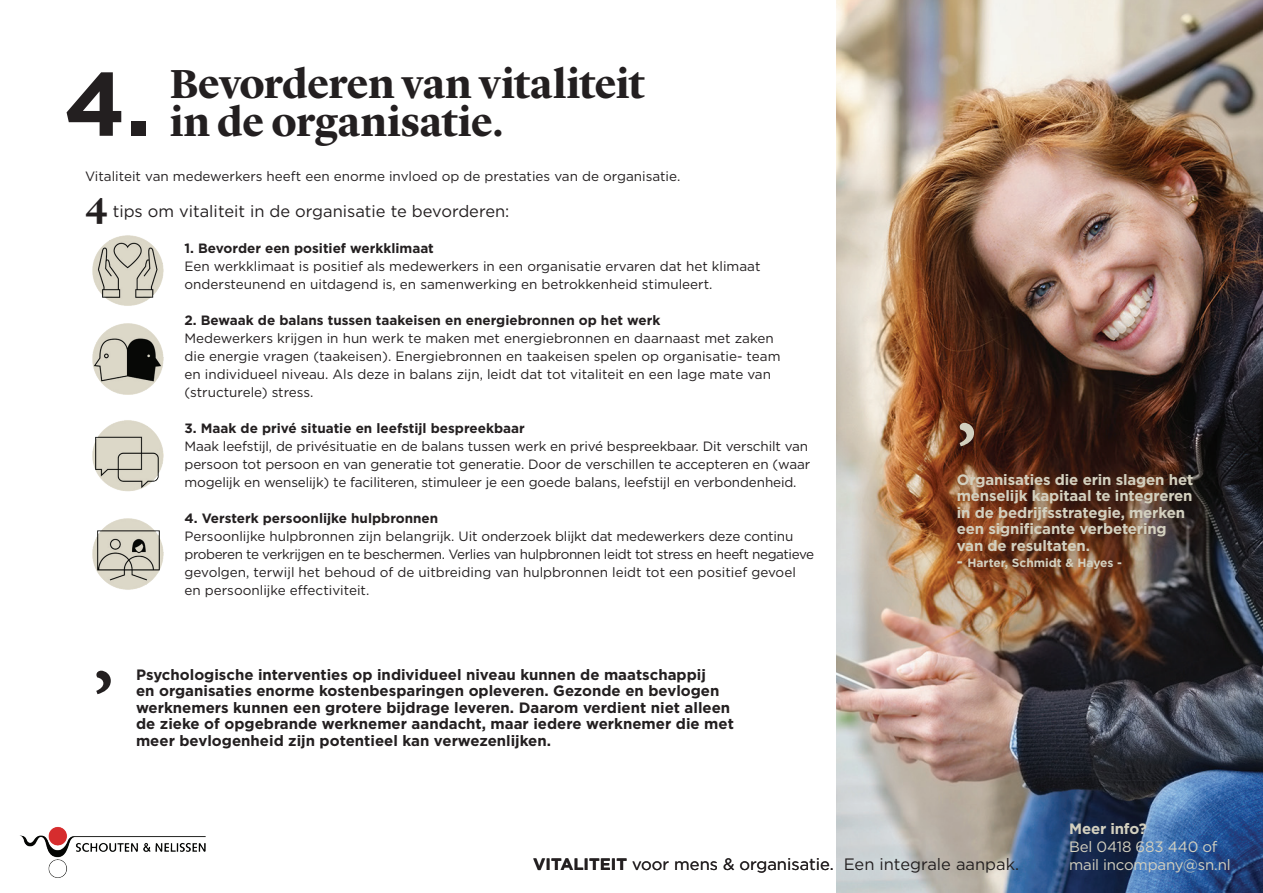
<style>
.page{position:relative;width:1263px;height:893px;background:#fff}
.page>*{position:absolute;margin:0;border:0;box-sizing:border-box;transform-origin:0 0}
.t1{font:78px "Minion Pro Bold Capt";color:#231f20}
.t2{font:78px "Minion Pro Bold Capt";color:#d3d0bf}
.t3{font:700 42px "Lyon Display";letter-spacing:-.01em;color:#231f20}
.t4{font:16.5px "Gotham";color:#231f20}
.t5{font:700 15px/16.5px "Gotham";color:#231f20}
.t6{font:700 15px/16.5px "Gotham";letter-spacing:-.01em;color:#d3d0bf}
.t7{font:15px/17.7px "Gotham";letter-spacing:-.01em;color:#d3d0bf}
.t8{font:13.5px/18px "Gotham";color:#231f20}
.t9{font:700 13.5px "Gotham";color:#231f20}
.t10{font:700 12px "Gotham";color:#d3d0bf}
.s1{font-family:"Gotham";font-size:90px}
.s2{font-family:"Lyon Display";font-weight:700;font-size:36px}
.s3{font-size:15px}
.s4{font-weight:700}
</style>
<div class="page">
<img style="left:837px;top:1px;width:425px;height:892px">
<img style="left:20px;top:827px;width:186px;height:51px">
<img style="left:92px;top:323px;width:72px;height:72px">
<img style="left:92px;top:235px;width:72px;height:71px">
<img style="left:92px;top:518px;width:72px;height:72px">
<img style="left:92px;top:420px;width:72px;height:72px">
<h2 class="t3" style="left:170px;top:53px;width:476px">Bevorderen van vitaliteit</h2>
<h2 class="t3" style="left:64px;top:90px;width:441px"><span class="s1">4.</span> in de organisatie.</h2>
<p class="t8" style="left:85px;top:167px;width:597px">Vitaliteit van medewerkers heeft een enorme invloed op de prestaties van de organisatie.</p>
<p class="t4" style="left:85px;top:200px;width:426px"><span class="s2">4</span> tips om vitaliteit in de organisatie te bevorderen:</p>
<p class="t9" style="left:185px;top:239px;width:251px">1. Bevorder een positief werkklimaat</p>
<p class="t8" style="left:185px;top:257px;width:577px">Een werkklimaat is positief als medewerkers in een organisatie ervaren dat het klimaat ondersteunend en uitdagend is, en samenwerking en betrokkenheid stimuleert.</p>
<p class="t9" style="left:185px;top:311px;width:477px">2. Bewaak de balans tussen taakeisen en energiebronnen op het werk</p>
<p class="t8" style="left:185px;top:329px;width:597px">Medewerkers krijgen in hun werk te maken met energiebronnen en daarnaast met zaken die energie vragen (taakeisen). Energiebronnen en taakeisen spelen op organisatie- team en individueel niveau. Als deze in balans zijn, leidt dat tot vitaliteit en een lage mate van (structurele) stress.</p>
<p class="t9" style="left:185px;top:419px;width:342px">3. Maak de privé situatie en leefstijl bespreekbaar</p>
<p class="t8" style="left:185px;top:437px;width:627px">Maak leefstijl, de privésituatie en de balans tussen werk en privé bespreekbaar. Dit verschilt van persoon tot persoon en van generatie tot generatie. Door de verschillen te accepteren en (waar mogelijk en wenselijk) te faciliteren, stimuleer je een goede balans, leefstijl en verbondenheid.</p>
<p class="t9" style="left:185px;top:509px;width:255px">4. Versterk persoonlijke hulpbronnen</p>
<p class="t8" style="left:185px;top:527px;width:631px">Persoonlijke hulpbronnen zijn belangrijk. Uit onderzoek blijkt dat medewerkers deze continu proberen te verkrijgen en te beschermen. Verlies van hulpbronnen leidt tot stress en heeft negatieve gevolgen, terwijl het behoud of de uitbreiding van hulpbronnen leidt tot een positief gevoel en persoonlijke effectiviteit.</p>
<h1 class="t1" style="left:94px;top:645px;width:21px">’</h1>
<p class="t5" style="left:136px;top:666px;width:599px">Psychologische interventies op individueel niveau kunnen de maatschappij<br>en organisaties enorme kostenbesparingen opleveren. Gezonde en bevlogen werknemers kunnen een grotere bijdrage leveren. Daarom verdient niet alleen de zieke of opgebrande werknemer aandacht, maar iedere werknemer die met meer bevlogenheid zijn potentieel kan verwezenlijken.</p>
<h1 class="t2" style="left:957px;top:397px;width:21px">’</h1>
<p class="t6" style="left:957px;top:471px;width:238px">Organisaties die erin slagen het menselijk kapitaal te integreren in de bedrijfsstrategie, merken een significante verbetering van de resultaten.</p>
<p class="t10" style="left:957px;top:555px;width:167px"><span class="s3">-</span> Harter, Schmidt &amp; Hayes -</p>
<p class="t4" style="left:533px;top:853px;width:487px"><span class="s4">VITALITEIT</span> voor mens &amp; organisatie. Een integrale aanpak.</p>
<p class="t6" style="left:1069px;top:820px;width:79px">Meer info?</p>
<p class="t7" style="left:1069px;top:837px;width:163px">Bel 0418 683 440 of mail incompany@sn.nl</p>
</div>
